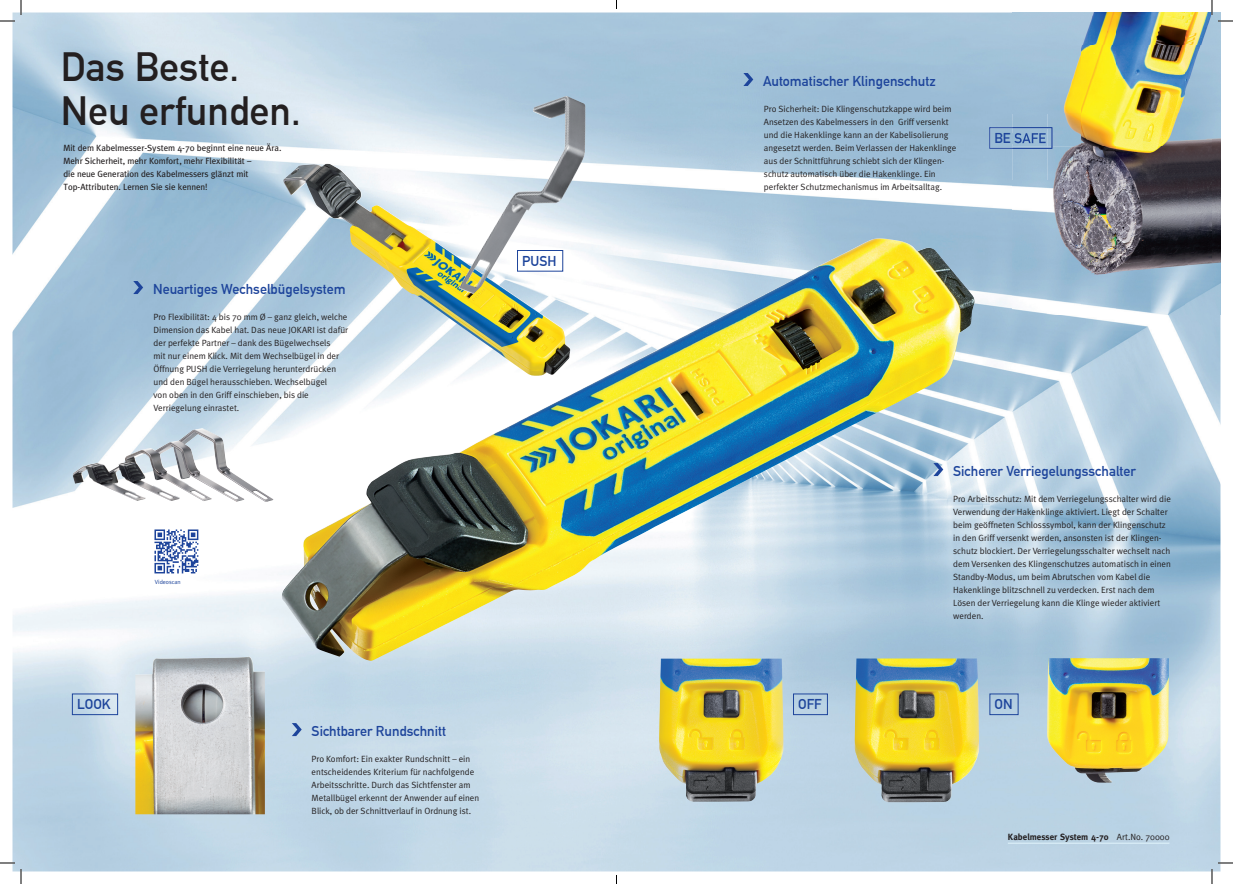
<style>
.page{position:relative;width:1233px;height:884px;background:#fff}
.page>*{position:absolute;margin:0;border:0;box-sizing:border-box;transform-origin:0 0}
.t1{font:700 40px/44px "DIN Alternate";color:#231f20}
.t2{font:700 14px "DIN Alternate";color:#1d449b}
.t3{font:9px/13px "Meta Plus Normal";color:#231f20}
.t4{font:9px/13px "Meta";color:#231f20}
.t5{font:700 9px "Meta";color:#231f20}
.t6{font:6px "Meta Plus Normal";color:#1d449b}
.s1{font-family:"Meta Plus Normal";font-weight:400}
</style>
<div class="page">
<img style="left:12px;top:12px;width:1208px;height:859px">
<svg style="left:743px;top:73px;width:10px;height:13px"></svg>
<img style="left:282px;top:238px;width:693px;height:423px">
<svg style="left:292px;top:723px;width:10px;height:13px"></svg>
<img style="left:135px;top:657px;width:130px;height:157px">
<div style="left:72px;top:693px;width:46px;height:22px;border:1px solid #1d449b"></div>
<svg style="left:133px;top:281px;width:10px;height:13px"></svg>
<svg style="left:989px;top:127px;width:23px;height:22px"></svg>
<img style="left:283px;top:164px;width:288px;height:212px">
<img style="left:459px;top:96px;width:127px;height:199px">
<img style="left:470px;top:287px;width:20px;height:16px">
<div style="left:517px;top:250px;width:46px;height:22px;border:1px solid #1d449b"></div>
<svg style="left:933px;top:463px;width:10px;height:13px"></svg>
<img style="left:73px;top:428px;width:128px;height:73px">
<img style="left:153px;top:529px;width:46px;height:46px">
<img style="left:659px;top:659px;width:124px;height:143px">
<div style="left:793px;top:693px;width:35px;height:22px;border:1px solid #1d449b"></div>
<img style="left:854px;top:658px;width:125px;height:144px">
<div style="left:989px;top:693px;width:29px;height:22px;border:1px solid #1d449b"></div>
<img style="left:1045px;top:658px;width:124px;height:125px">
<hr style="left:1007px;top:843px;width:162px;height:1px;background:#e1f4fc">
<img style="left:1012px;top:12px;width:208px;height:303px">
<img style="left:1012px;top:127px;width:40px;height:22px">
<img style="left:1012px;top:133px;width:33px;height:10px">
<svg style="left:1218px;top:20px;width:15px;height:2px"></svg>
<svg style="left:1218px;top:862px;width:15px;height:2px"></svg>
<svg style="left:0;top:0;width:22px;height:22px"></svg>
<svg style="left:0;top:862px;width:22px;height:22px"></svg>
<svg style="left:1211px;top:0;width:1px;height:15px"></svg>
<svg style="left:1211px;top:869px;width:1px;height:15px"></svg>
<h1 class="t1" style="left:61px;top:42px;width:241px">Das Beste.<br>Neu erfunden.</h1>
<p class="t4" style="left:64px;top:141px;width:219px">Mit dem Kabelmesser-System 4-70 beginnt eine neue Ära.<br>Mehr Sicherheit, mehr Komfort, mehr Flexibilität –<br>die neue Generation des Kabelmessers glänzt mit Top-Attributen. Lernen Sie sie kennen!</p>
<h2 class="t2" style="left:153px;top:278px;width:194px">Neuartiges Wechselbügelsystem</h2>
<p class="t3" style="left:154px;top:310px;width:196px">Pro Flexibilität: 4 bis 70 mm Ø – ganz gleich, welche Dimension das Kabel hat. Das neue JOKARI ist dafür der perfekte Partner – dank des Bügelwechsels<br>mit nur einem Klick. Mit dem Wechselbügel in der Öffnung PUSH die Verriegelung herunterdrücken und den Bügel herausschieben. Wechselbügel<br>von oben in den Griff einschieben, bis die Verriegelung einrastet.</p>
<h2 class="t2" style="left:522px;top:250px;width:36px">PUSH</h2>
<p class="t6" style="left:155px;top:578px;width:27px">Videoscan</p>
<h2 class="t2" style="left:77px;top:694px;width:35px">LOOK</h2>
<h2 class="t2" style="left:312px;top:720px;width:136px">Sichtbarer Rundschnitt</h2>
<p class="t3" style="left:312px;top:752px;width:169px">Pro Komfort: Ein exakter Rundschnitt – ein entscheidendes Kriterium für nachfolgende Arbeitsschritte. Durch das Sichtfenster am Metallbügel erkennt der Anwender auf einen Blick, ob der Schnittverlauf in Ordnung ist.</p>
<h2 class="t2" style="left:763px;top:70px;width:174px">Automatischer Klingenschutz</h2>
<p class="t3" style="left:764px;top:102px;width:194px">Pro Sicherheit: Die Klingenschutzkappe wird beim Ansetzen des Kabelmessers in den Griff versenkt und die Hakenklinge kann an der Kabelisolierung angesetzt werden. Beim Verlassen der Hakenklinge aus der Schnittführung schiebt sich der Klingen&shy;schutz automatisch über die Hakenklinge. Ein perfekter Schutzmechanismus im Arbeitsalltag.</p>
<h2 class="t2" style="left:953px;top:460px;width:184px">Sicherer Verriegelungsschalter</h2>
<p class="t3" style="left:953px;top:492px;width:219px">Pro Arbeitsschutz: Mit dem Verriegelungsschalter wird die Verwendung der Hakenklinge aktiviert. Liegt der Schalter beim geöffneten Schlosssymbol, kann der Klingenschutz in den Griff versenkt werden, ansonsten ist der Klingen&shy;schutz blockiert. Der Verriegelungsschalter wechselt nach dem Versenken des Klingenschutzes automatisch in einen Standby-Modus, um beim Abrutschen vom Kabel die Hakenklinge blitzschnell zu verdecken. Erst nach dem Lösen der Verriegelung kann die Klinge wieder aktiviert werden.</p>
<h2 class="t2" style="left:798px;top:694px;width:25px">OFF</h2>
<h2 class="t2" style="left:994px;top:694px;width:20px">ON</h2>
<p class="t5" style="left:1007px;top:832px;width:163px">Kabelmesser System 4-70 <span class="s1">Art.No. 70000</span></p>
</div>
